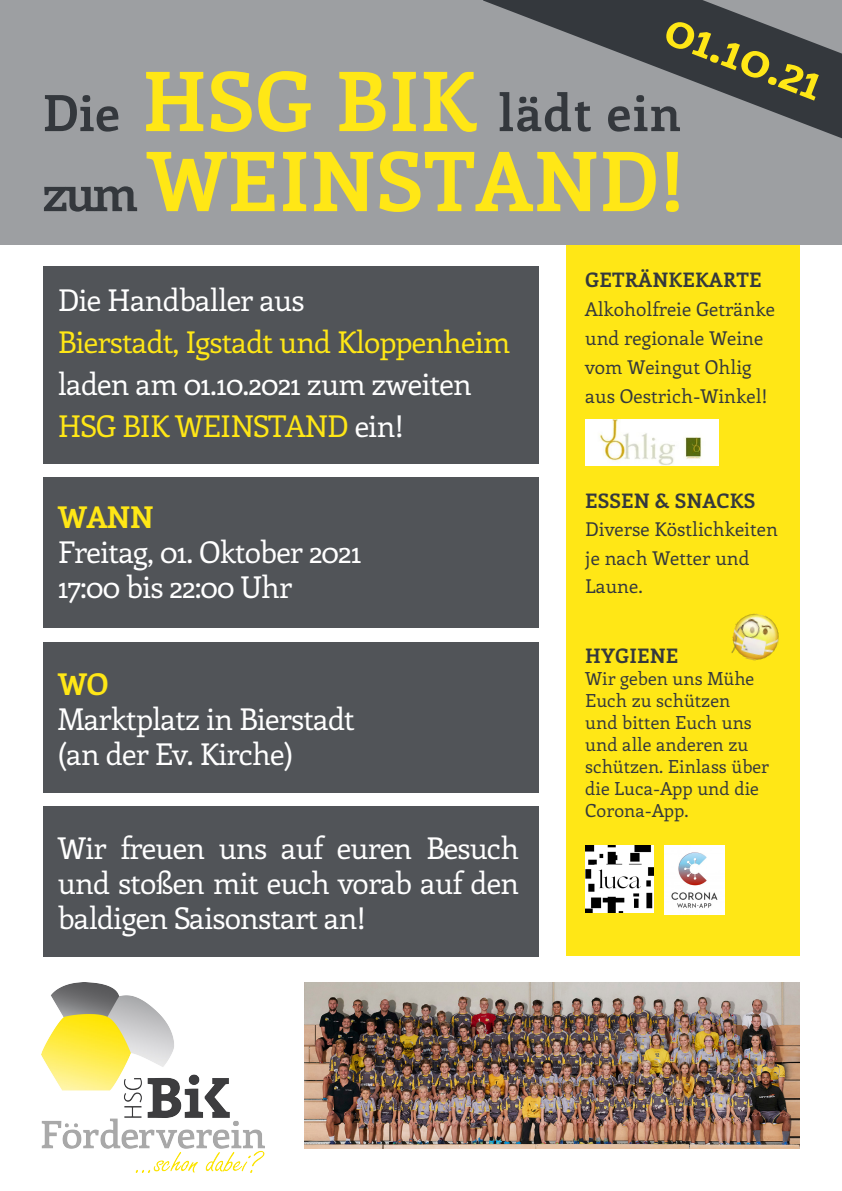
<style>
.page{position:relative;width:842px;height:1191px;background:#fff}
.page>*{position:absolute;margin:0;border:0;box-sizing:border-box;transform-origin:0 0}
.t1{font:700 82.2px "Enriqueta";color:#ffe716}
.t2{font:700 50px "Enriqueta";color:#34383d}
.t3{font:700 50px "Enriqueta";color:#ffe716}
.t4{font:30px/35px "Enriqueta";letter-spacing:-.03em;color:#fff}
.t5{font:30px "Enriqueta";letter-spacing:-.03em;color:#ffe716}
.t6{font:700 30px "Enriqueta";letter-spacing:-.03em;color:#ffe716}
.t7{font:700 20px "Enriqueta";color:#34383d}
.t8{font:19px/29px "Enriqueta";color:#34383d}
.t9{font:18px/22px "Enriqueta";color:#34383d}
.s1{font-size:82.2px;color:#ffe716}
.s2{font-size:50px;color:#34383d}
.s3{color:#ffe716}
</style>
<div class="page">
<img style="left:304px;top:982px;width:495px;height:166px">
<img style="left:42px;top:982px;width:222px;height:190px">
<div style="left:43px;top:806px;width:495px;height:150px;background:#515458"></div>
<div style="left:43px;top:642px;width:495px;height:150px;background:#515458"></div>
<div style="left:43px;top:478px;width:495px;height:150px;background:#515458"></div>
<div style="left:43px;top:266px;width:495px;height:197px;background:#515458"></div>
<div style="left:566px;top:244px;width:233px;height:712px;background:#ffe716"></div>
<img style="left:586px;top:419px;width:132px;height:46px">
<img style="left:586px;top:845px;width:68px;height:68px">
<img style="left:665px;top:845px;width:60px;height:69px">
<img style="left:731px;top:613px;width:48px;height:48px">
<div style="left:0;top:0;width:842px;height:244px;background:#9d9fa2"></div>
<svg style="left:483px;top:0;width:359px;height:138px"></svg>
<h2 class="t3" style="left:680px;top:-8px;width:166px;rotate:21deg">01.10.21</h2>
<h2 class="t2" style="left:43px;top:77px;width:640px">DIE <span class="s1">HSG BIK</span> LÄDT EIN</h2>
<h1 class="t1" style="left:43px;top:123px;width:645px"><span class="s2">ZUM</span> WEI NSTAND!</h1>
<p class="t4" style="left:58px;top:281px;width:248px">Die Handballer aus</p>
<p class="t5" style="left:58px;top:321px;width:454px">Bierstadt, Igstadt und Kloppenheim</p>
<p class="t4" style="left:58px;top:362px;width:416px;line-height:42px">laden am 01.10.2021 zum zweiten<br><span class="s3">HSG BIK WEINSTAND</span> ein!</p>
<p class="t6" style="left:58px;top:496px;width:98px">WANN</p>
<p class="t4" style="left:58px;top:533px;width:305px">Freitag, 01. Oktober 2021<br>17:00 bis 22:00 Uhr</p>
<p class="t6" style="left:58px;top:662px;width:52px">WO</p>
<p class="t4" style="left:58px;top:700px;width:298px">Marktplatz in Bierstadt (an der Ev. Kirche)</p>
<p class="t4" style="left:58px;top:829px;width:463px;text-align:justify">Wir freuen uns auf euren Besuch und stoßen mit euch vorab auf den baldigen Saisonstart an!</p>
<p class="t7" style="left:585px;top:266px;width:178px">GETRÄNKEKARTE</p>
<p class="t8" style="left:585px;top:294px;width:191px">Alkoholfreie Getränke und regionale Weine vom Weingut Ohlig aus Oestrich-Winkel!</p>
<p class="t7" style="left:585px;top:487px;width:105px">ESSEN &amp; SNA</p>
<p class="t7" style="left:716px;top:487px;width:40px">CKS</p>
<p class="t8" style="left:585px;top:515px;width:194px;line-height:28px">Diverse Köstlichkeiten je nach Wetter und<br>Laune.</p>
<p class="t7" style="left:585px;top:641px;width:95px">HYGIENE</p>
<p class="t9" style="left:585px;top:666px;width:185px">Wir geben uns Mühe<br>Euch zu schützen<br>und bitten Euch uns und alle anderen zu schützen. Einlass über die Luca-App und die<br>Corona-App.</p>
</div>
